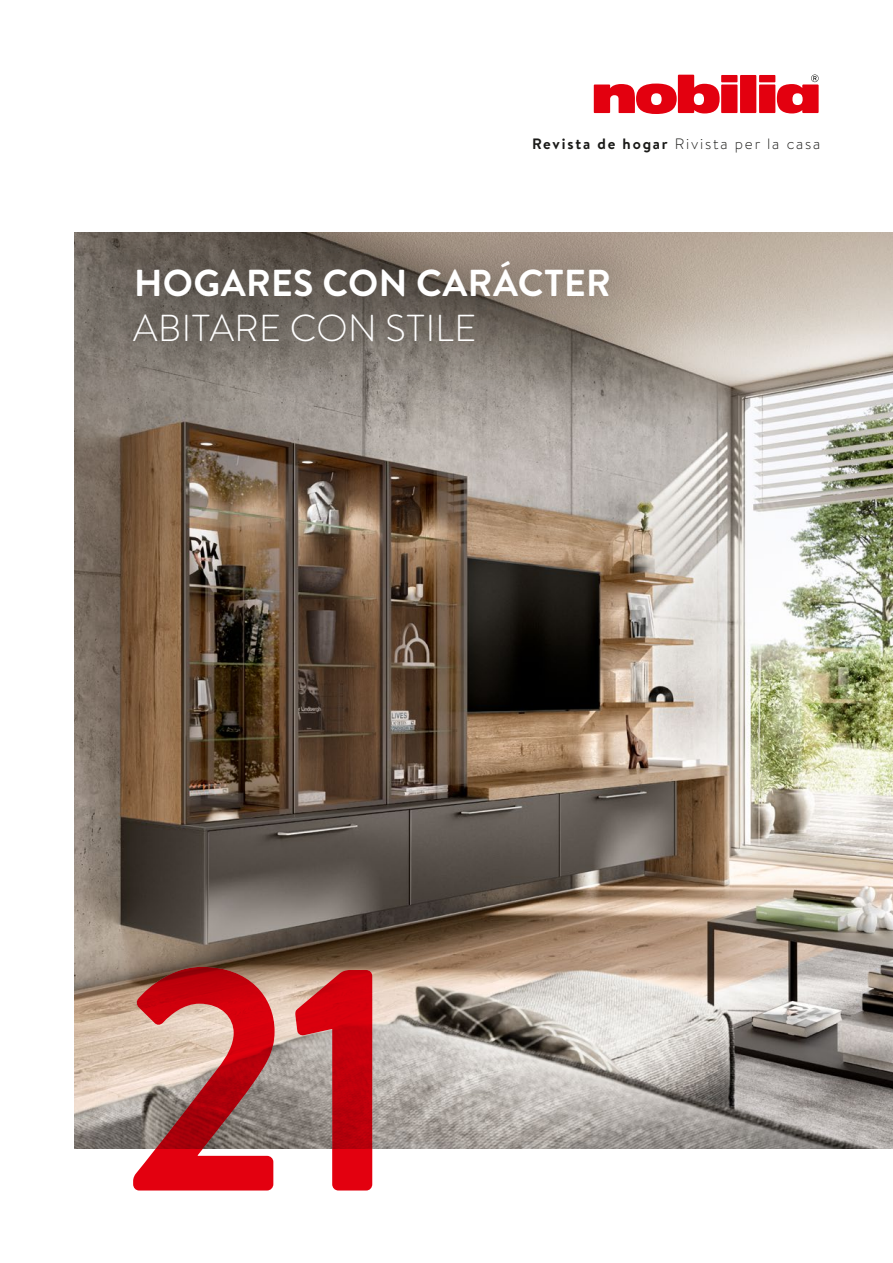
<style>
.page{position:relative;width:893px;height:1263px;background:#fff}
.page>*{position:absolute;margin:0;border:0;box-sizing:border-box;transform-origin:0 0}
.t1{font:700 315px "Brandon Text";color:#e3000f}
.t2{font:700 37.5px/45px "Brandon Text";letter-spacing:.01em;color:#fff}
.t3{font:300 15px "Brandon Text";letter-spacing:.12em;color:#1a1a18}
.s1{font-weight:700}
.s2{font-weight:300}
</style>
<div class="page">
<img style="left:74px;top:233px;width:819px;height:916px">
<svg style="left:721px;top:75px;width:97px;height:39px"></svg>
<div style="left:721px;top:85px;width:16px;height:28px;background:#e3000f"></div>
<div style="left:721px;top:75px;width:16px;height:7px;background:#e3000f"></div>
<div style="left:740px;top:75px;width:16px;height:38px;background:#e3000f"></div>
<div style="left:759px;top:85px;width:16px;height:28px;background:#e3000f"></div>
<div style="left:759px;top:75px;width:16px;height:7px;background:#e3000f"></div>
<svg style="left:594px;top:75px;width:126px;height:39px"></svg>
<svg style="left:777px;top:75px;width:42px;height:38px"></svg>
<svg style="left:74px;top:233px;width:613px;height:188px;background:#857c73"></svg>
<p class="t3" style="left:532px;top:133px;width:290px"><span class="s1">Revista de hogar</span> Rivista per la casa</p>
<p class="t2" style="left:133px;top:260px;width:479px">HOGARES CON CARÁCTER<br><span class="s2">ABITARE CON STILE</span></p>
<h1 class="t1" style="left:120px;top:862px;width:284px">21</h1>
</div>
